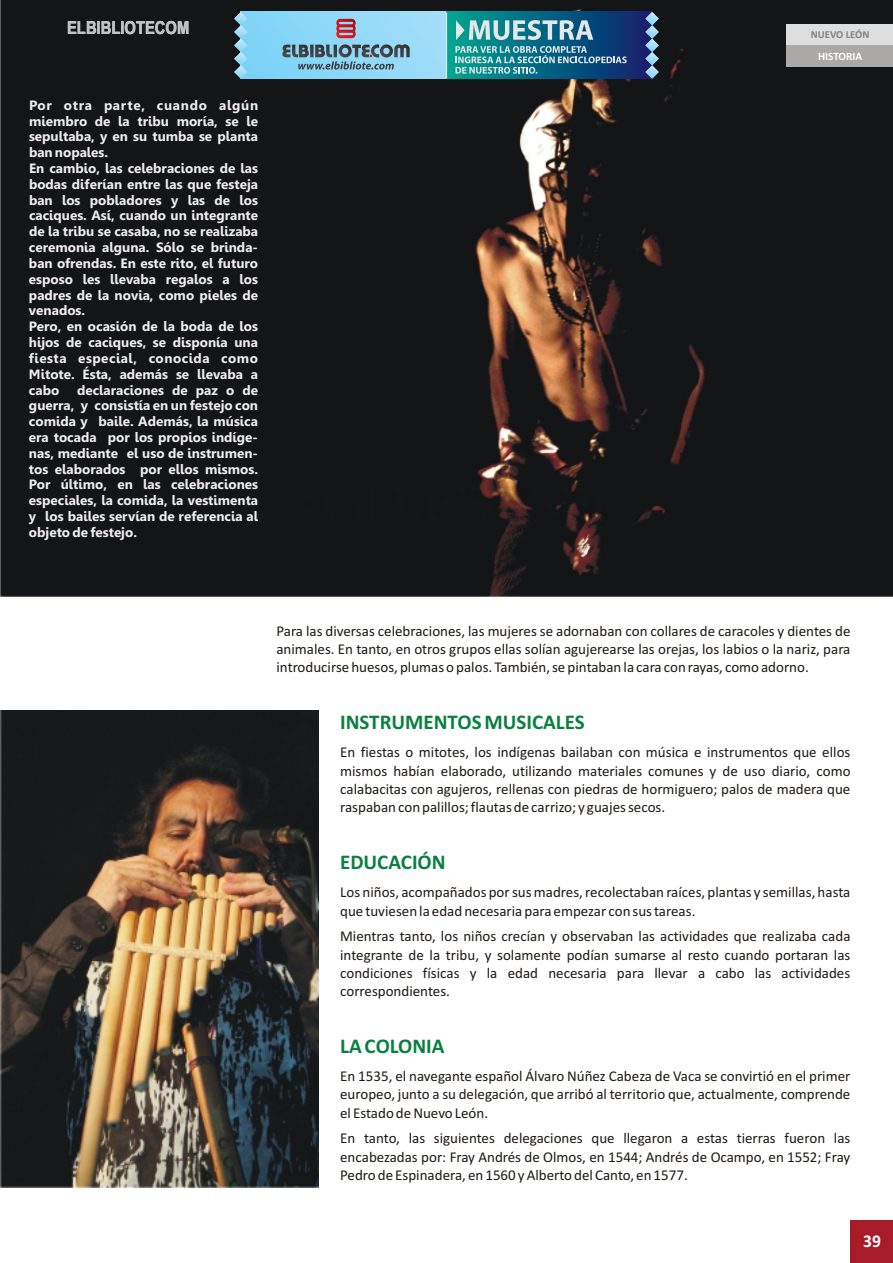
<style>
.page{position:relative;width:893px;height:1263px;background:#fff}
.page>*{position:absolute;margin:0;border:0;box-sizing:border-box;transform-origin:0 0}
.t1{font:700 21px "Calibri";color:#0a8040}
.t2{font:700 18px "Arial Narrow";color:#c2c2c2}
.t3{font:700 18px "Calibri";color:#fff}
.t4{font:15px/18.3px "Calibri";color:#1f1a17;text-align:justify}
.t5{font:700 13.5px/15.8px "Gisha";color:#f0eded}
.t6{font:700 11.25px "Calibri";color:#fff}
.t7{font:700 10.65px "Calibri";color:#828282}
</style>
<div class="page">
<div style="left:0;top:0;width:893px;height:596px;background:#141517"></div>
<div style="left:850px;top:1220px;width:43px;height:43px;background:#a81c29"></div>
<div style="left:787px;top:24px;width:106px;height:21px;background:#dedede"></div>
<div style="left:787px;top:45px;width:106px;height:22px;background:#aba8a8"></div>
<img style="left:0;top:710px;width:319px;height:478px">
<svg style="left:248px;top:12px;width:198px;height:67px;background:#8fd8f7"></svg>
<div style="left:288px;top:489px;width:73px;height:32px;background:#131416"></div>
<div style="left:362px;top:489px;width:8px;height:32px;background:#131416"></div>
<svg style="left:375px;top:489px;width:41px;height:32px"></svg>
<div style="left:420px;top:489px;width:8px;height:32px;background:#131416"></div>
<svg style="left:432px;top:489px;width:179px;height:33px;background:#201919"></svg>
<div style="left:446px;top:12px;width:206px;height:67px;background:linear-gradient(to right,#00a694,#0c1f6e)"></div>
<svg style="left:234px;top:12px;width:14px;height:67px"></svg>
<svg style="left:645px;top:12px;width:14px;height:67px"></svg>
<svg style="left:336px;top:19px;width:20px;height:19px"></svg>
<svg style="left:281px;top:44px;width:129px;height:26px;background:#6e9bae"></svg>
<svg style="left:455px;top:46px;width:172px;height:28px;background:#3d859c"></svg>
<svg style="left:456px;top:20px;width:137px;height:20px;background:#70aab6"></svg>
<hr style="left:446px;top:13px;width:1px;height:66px;background:#e6e7e9">
<p class="t2" style="left:67px;top:21px;width:124px">ELBIBLIOTECOM</p>
<p class="t5" style="left:29px;top:98px;width:231px">Por otra parte, cuando algún miembro de la tribu moría, se le sepultaba, y en su tumba se planta ban nopales.<br>En cambio, las celebraciones de las bodas diferían entre las que festeja ban los pobladores y las de los caciques. Así, cuando un integrante de la tribu se casaba, no se realizaba ceremonia alguna. Sólo se brinda&shy;ban ofrendas. En este rito, el futuro esposo les llevaba regalos a los padres de la novia, como pieles de venados.<br>Pero, en ocasión de la boda de los hijos de caciques, se disponía una fiesta especial, conocida como<br>Mitote. Ésta, además se llevaba a cabo</p>
<p class="t5" style="left:29px;top:383px;width:231px;text-align:justify;text-indent:48px">declaraciones de paz o de guerra, y consistía en un festejo con comida y baile. Además, la música era tocada por los propios indíge&shy;nas, mediante el uso de instrumen&shy;tos elaborados por ellos mismos.<br>Por último, en las celebraciones especiales, la comida, la vestimenta y los bailes servían de referencia al objeto de festejo.</p>
<p class="t7" style="left:811px;top:30px;width:60px">NUEVO LEÓN</p>
<p class="t6" style="left:818px;top:51px;width:46px">HISTORIA</p>
<p class="t4" style="left:276px;top:623px;width:576px">Para las diversas celebraciones, las mujeres se adornaban con collares de caracoles y dientes de animales. En tanto, en otros grupos ellas solían agujerearse las orejas, los labios o la nariz, para introducirse huesos, plumas o palos. También, se pintaban la cara con rayas, como adorno.</p>
<h1 class="t1" style="left:340px;top:714px;width:246px">INSTRUMENTOS MUSICALES</h1>
<p class="t4" style="left:340px;top:744px;width:512px">En fiestas o mitotes, los indígenas bailaban con música e instrumentos que ellos mismos habían elaborado, utilizando materiales comunes y de uso diario, como calabacitas con agujeros, rellenas con piedras de hormiguero; palos de madera que raspaban con palillos; flautas de carrizo; y guajes secos.</p>
<h1 class="t1" style="left:340px;top:854px;width:107px">EDUCACIÓN</h1>
<p class="t4" style="left:340px;top:884px;width:512px">Los niños, acompañados por sus madres, recolectaban raíces, plantas y semillas, hasta que tuviesen la edad necesaria para empezar con sus tareas.</p>
<p class="t4" style="left:340px;top:928px;width:512px">Mientras tanto, los niños crecían y observaban las actividades que realizaba cada integrante de la tribu, y solamente podían sumarse al resto cuando portaran las condiciones físicas y la edad necesaria para llevar a cabo las actividades correspondientes.</p>
<h1 class="t1" style="left:340px;top:1037px;width:106px">LA COLONIA</h1>
<p class="t4" style="left:340px;top:1068px;width:512px">En 1535, el navegante español Álvaro Núñez Cabeza de Vaca se convirtió en el primer europeo, junto a su delegación, que arribó al territorio que, actualmente, comprende el Estado de Nuevo León.</p>
<p class="t4" style="left:340px;top:1130px;width:512px">En tanto, las siguientes delegaciones que llegaron a estas tierras fueron las encabezadas por: Fray Andrés de Olmos, en 1544; Andrés de Ocampo, en 1552; Fray Pedro de Espinadera, en 1560 y Alberto del Canto, en 1577.</p>
<p class="t3" style="left:863px;top:1234px;width:19px">39</p>
</div>
